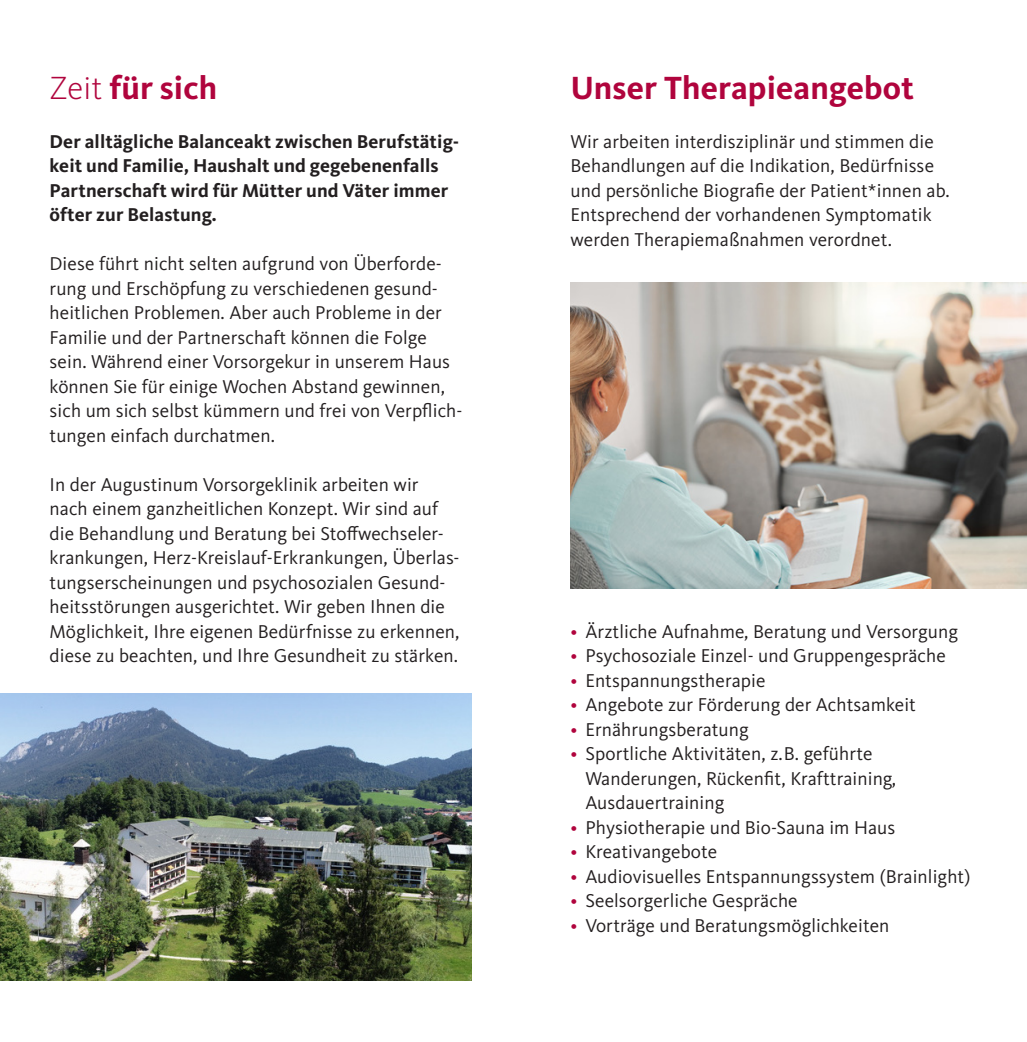
<style>
.page{position:relative;width:1027px;height:1042px;background:#fff}
.page>*{position:absolute;margin:0;border:0;box-sizing:border-box;transform-origin:0 0}
.Copy_10_12_Kievit{font:700 33.25px "Kievit Pro";letter-spacing:.005em;color:#b0043d}
.Copy_10_12_Kievit-2{font:19.25px/24.5px "Kievit Pro";letter-spacing:.005em;color:#231f20}
.Copy_10_12_Kievit-3{font:700 19.25px/24.5px "Kievit Pro";letter-spacing:.005em;color:#231f20}
.s1{font-weight:300}
.s2{color:#b0043d}
</style>
<div class="page">
<img style="left:0;top:693px;width:471px;height:288px">
<img style="left:570px;top:282px;width:457px;height:307px">
<p class="Copy_10_12_Kievit" style="left:50px;top:68px;width:169px"><span class="s1">Zeit</span> für sich</p>
<p class="Copy_10_12_Kievit-3" style="left:50px;top:129px;width:411px">Der alltägliche Balanceakt zwischen Berufstätig&shy;keit und Familie, Haushalt und gegebenenfalls Partnerschaft wird für Mütter und Väter immer öfter zur Belastung.</p>
<p class="Copy_10_12_Kievit-2" style="left:50px;top:251px;width:414px">Diese führt nicht selten aufgrund von Überforde&shy;rung und Erschöpfung zu verschiedenen gesund&shy;heitlichen Problemen. Aber auch Probleme in der Familie und der Partnerschaft können die Folge sein. Während einer Vorsorgekur in unserem Haus können Sie für einige Wochen Abstand gewinnen, sich um sich selbst kümmern und frei von Verpflich&shy;tungen einfach durchatmen.</p>
<p class="Copy_10_12_Kievit-2" style="left:50px;top:472px;width:411px">In der Augustinum Vorsorgeklinik arbeiten wir nach einem ganzheitlichen Konzept. Wir sind auf die Behandlung und Beratung bei Stoffwechseler&shy;krankungen, Herz-Kreislauf-Erkrankungen, Überlas&shy;tungserscheinungen und psychosozialen Gesund&shy;heitsstörungen ausgerichtet. Wir geben Ihnen die Möglichkeit, Ihre eigenen Bedürfnisse zu erkennen, diese zu beachten, und Ihre Gesundheit zu stärken.</p>
<p class="Copy_10_12_Kievit" style="left:570px;top:68px;width:345px">Unser Therapieangebot</p>
<p class="Copy_10_12_Kievit-2" style="left:570px;top:129px;width:381px">Wir arbeiten interdisziplinär und stimmen die Behandlungen auf die Indikation, Bedürfnisse und persönliche Biografie der Patient*innen ab.<br>Entsprechend der vorhandenen Symptomatik werden Therapiemaßnahmen verordnet.</p>
<p class="Copy_10_12_Kievit-2" style="left:570px;top:619px;width:389px"><span class="s2">•</span> Ärztliche Aufnahme, Beratung und Versorgung</p>
<p class="Copy_10_12_Kievit-2" style="left:570px;top:643px;width:377px"><span class="s2">•</span> Psychosoziale Einzel- und Gruppengespräche</p>
<p class="Copy_10_12_Kievit-2" style="left:570px;top:668px;width:196px"><span class="s2">•</span> Entspannungstherapie</p>
<p class="Copy_10_12_Kievit-2" style="left:570px;top:692px;width:347px"><span class="s2">•</span> Angebote zur Förderung der Achtsamkeit</p>
<p class="Copy_10_12_Kievit-2" style="left:570px;top:717px;width:180px"><span class="s2">•</span> Ernährungsberatung</p>
<p class="Copy_10_12_Kievit-2" style="left:585px;top:741px;width:312px;text-indent:-15px"><span class="s2">•</span> Sportliche Aktivitäten, z. B. geführte<br>Wanderungen, Rückenfit, Krafttraining,<br>Ausdauertraining</p>
<p class="Copy_10_12_Kievit-2" style="left:570px;top:815px;width:326px"><span class="s2">•</span> Physiotherapie und Bio-Sauna im Haus</p>
<p class="Copy_10_12_Kievit-2" style="left:570px;top:839px;width:148px"><span class="s2">•</span> Kreativangebote</p>
<p class="Copy_10_12_Kievit-2" style="left:570px;top:864px;width:401px"><span class="s2">•</span> Audiovisuelles Entspannungssystem (Brainlight)</p>
<p class="Copy_10_12_Kievit-2" style="left:570px;top:888px;width:229px"><span class="s2">•</span> Seelsorgerliche Gespräche</p>
<p class="Copy_10_12_Kievit-2" style="left:570px;top:913px;width:320px"><span class="s2">•</span> Vorträge und Beratungsmöglichkeiten</p>
</div>
